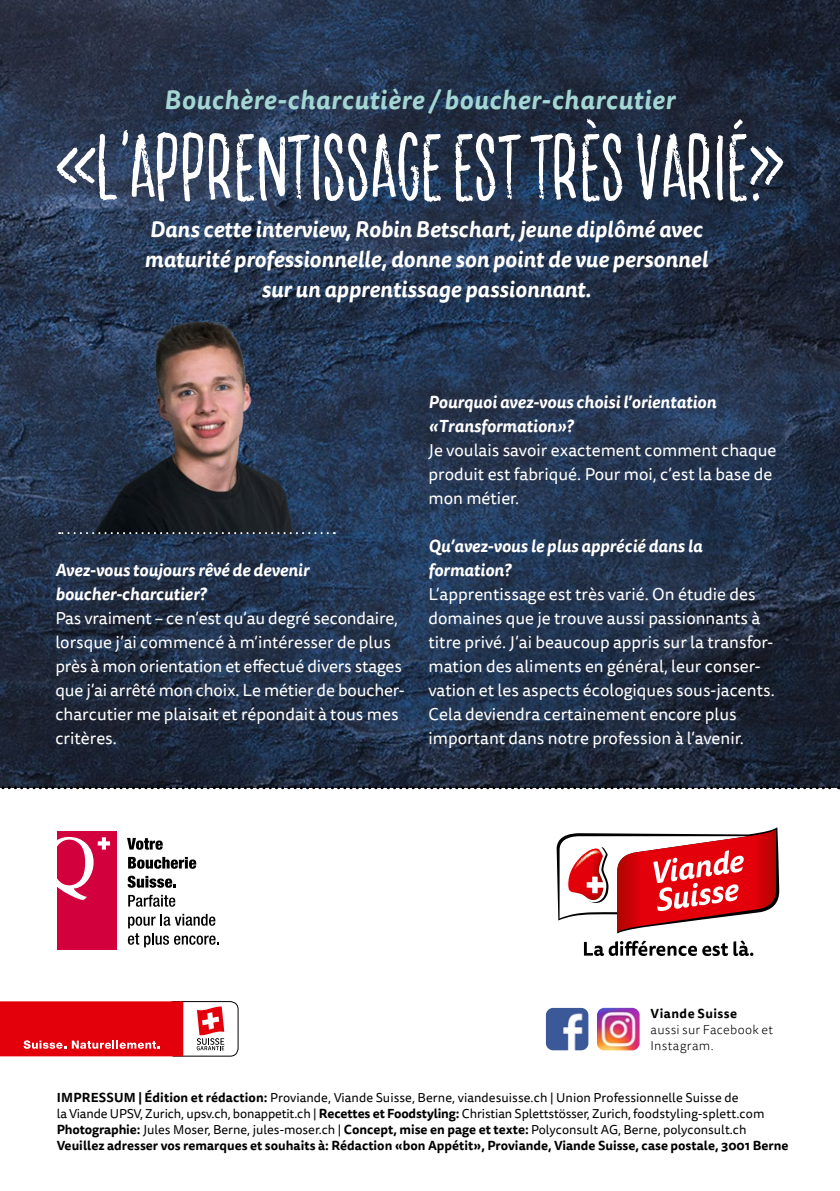
<style>
.page{position:relative;width:840px;height:1191px;background:#fff}
.page>*{position:absolute;margin:0;border:0;box-sizing:border-box;transform-origin:0 0}
.t1{font:113.4px "Lucky Fellas Serif";color:#fff;scale:.93 1}
.t2{font:italic 700 26px "Tisa Sans OT";letter-spacing:.02em;color:#a4d6d4}
.t3{font:italic 700 22px/30px "Tisa Sans OT";color:#fff;text-align:center}
.t4{font:17px/24px "Tisa Sans OT";color:#fff}
.t5{font:italic 700 17px/24px "Tisa Sans OT";color:#fff}
.t6{font:12.8px/16px "Tisa Sans OT";color:#000}
.t7{font:300 12.8px/16px "Tisa Sans OT";letter-spacing:.02em;color:#000}
.t8{font:700 12.8px "Tisa Sans OT";letter-spacing:.035em;color:#000}
.s1{font-weight:700}
</style>
<div class="page">
<img style="left:0;top:0;width:839px;height:786px">
<svg style="left:0;top:786px;width:839px;height:3px;background:#3e4249"></svg>
<svg style="left:57px;top:148px;width:38px;height:35px"></svg>
<svg style="left:749px;top:146px;width:33px;height:39px"></svg>
<img style="left:546px;top:1009px;width:41px;height:40px">
<div style="left:543px;top:1006px;width:47px;height:46px;border:2px solid #fff;border-radius:8px"></div>
<img style="left:597px;top:1009px;width:41px;height:40px">
<div style="left:594px;top:1006px;width:47px;height:46px;border:2px solid #fff;border-radius:8px"></div>
<svg style="left:583px;top:940px;width:144px;height:16px"></svg>
<svg style="left:733px;top:940px;width:20px;height:16px"></svg>
<svg style="left:556px;top:827px;width:222px;height:106px"></svg>
<svg style="left:127px;top:838px;width:36px;height:11px"></svg>
<svg style="left:128px;top:857px;width:68px;height:11px"></svg>
<svg style="left:127px;top:875px;width:48px;height:12px"></svg>
<svg style="left:128px;top:894px;width:47px;height:12px"></svg>
<svg style="left:128px;top:913px;width:90px;height:34px"></svg>
<svg style="left:116px;top:831px;width:1px;height:119px"></svg>
<div style="left:57px;top:831px;width:59px;height:119px;background:#d3003e"></div>
<svg style="left:57px;top:837px;width:53px;height:63px"></svg>
<div style="left:166px;top:1001px;width:72px;height:55px;border:1px solid #000;border-radius:8px"></div>
<svg style="left:197px;top:1006px;width:27px;height:44px"></svg>
<div style="left:0;top:1001px;width:183px;height:55px;background:#e3000b"></div>
<svg style="left:24px;top:1040px;width:42px;height:8px"></svg>
<svg style="left:72px;top:1040px;width:88px;height:8px"></svg>
<img style="left:0;top:299px;width:311px;height:234px">
<svg style="left:59px;top:532px;width:275px;height:2px"></svg>
<h2 class="t2" style="left:164px;top:84px;width:512px">Bouchère-charcutière / boucher-charcutier</h2>
<h1 class="t1" style="left:97px;top:96px;width:717px">L’APPRENTISSAGE EST TRÈS VARIÉ.</h1>
<p class="t3" style="left:144px;top:215px;width:564px">Dans cette interview, Robin Betschart, jeune diplômé avec maturité professionnelle, donne son point de vue personnel sur un apprentissage passionnant.</p>
<p class="t5" style="left:55px;top:559px;width:255px">Avez-vous toujours rêvé de devenir boucher-charcutier?</p>
<p class="t4" style="left:55px;top:607px;width:350px">Pas vraiment – ce n’est qu’au degré secondaire, lorsque j’ai commencé à m’intéresser de plus près à mon orientation et effectué divers stages que j’ai arrêté mon choix. Le métier de boucher&shy;charcutier me plaisait et répondait à tous mes critères.</p>
<p class="t5" style="left:428px;top:391px;width:289px">Pourquoi avez-vous choisi l’orientation «Transformation»?</p>
<p class="t4" style="left:428px;top:439px;width:349px">Je voulais savoir exactement comment chaque produit est fabriqué. Pour moi, c’est la base de mon métier.</p>
<p class="t5" style="left:428px;top:535px;width:275px">Qu’avez-vous le plus apprécié dans la formation?</p>
<p class="t4" style="left:428px;top:583px;width:347px">L’apprentissage est très varié. On étudie des domaines que je trouve aussi passionnants à titre privé. J’ai beaucoup appris sur la transfor&shy;mation des aliments en général, leur conser&shy;vation et les aspects écologiques sous-jacents.<br>Cela deviendra certainement encore plus important dans notre profession à l’avenir.</p>
<p class="t8" style="left:650px;top:1005px;width:88px">Viande Suisse</p>
<p class="t7" style="left:650px;top:1022px;width:124px">aussi sur Facebook et<br>Instagram.</p>
<p class="t6" style="left:57px;top:1090px;width:732px"><span class="s1">IMPRESSUM | Édition et rédaction:</span> Proviande, Viande Suisse, Berne, viandesuisse.ch | Union Professionnelle Suisse de<br>la Viande UPSV, Zurich, upsv.ch, bonappetit.ch | <span class="s1">Recettes et Foodstyling:</span> Christian Splettstösser, Zurich, foodstyling-splett.com <span class="s1">Photographie:</span> Jules Moser, Berne, jules-moser.ch | <span class="s1">Concept, mise en page et texte:</span> Polyconsult AG, Berne, polyconsult.ch <span class="s1">Veuillez adresser vos remarques et souhaits à: Rédaction «bon Appétit», Proviande, Viande Suisse, case postale, 3001 Berne</span></p>
</div>
